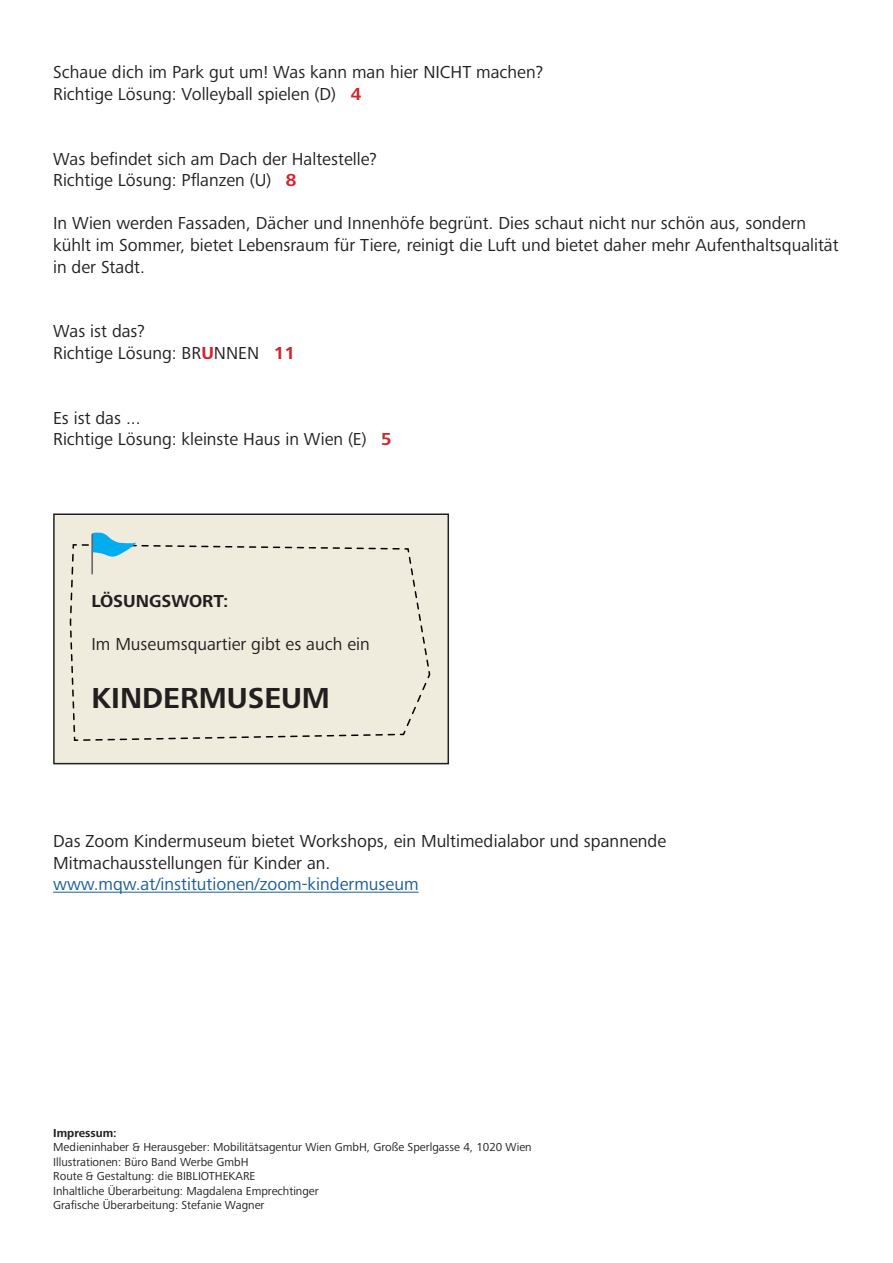
<style>
.page{position:relative;width:893px;height:1263px;background:#fff}
.page>*{position:absolute;margin:0;border:0;box-sizing:border-box;transform-origin:0 0}
.t1{font:700 30px "Frutiger Next Pro";color:#231f20}
.t2{font:18px/21.6px "Frutiger Next Pro";color:#231f20}
.t3{font:18px "Frutiger Next Pro";color:#175d9e}
.t4{font:700 18px "Frutiger Next Pro";color:#231f20}
.t5{font:12px/14.4px "Frutiger Next Pro";color:#231f20}
.t6{font:700 12px "Frutiger Next Pro";color:#231f20}
.s1{font-weight:700;color:#d1232a}
</style>
<div class="page">
<div style="left:54px;top:514px;width:394px;height:250px;background:#efebdd"></div>
<div style="left:53px;top:513px;width:396px;height:251px;border:2px solid #231f20"></div>
<svg style="left:69px;top:533px;width:361px;height:208px"></svg>
<hr style="left:91px;top:534px;width:2px;height:40px;background:#615e61">
<hr style="left:53px;top:892px;width:366px;height:1px;background:#175d9e">
<p class="t2" style="left:53px;top:61px;width:491px">Schaue dich im Park gut um! Was kann man hier NICHT machen?<br>Richtige Lösung: Volleyball spielen (D) <span class="s1">4</span></p>
<p class="t2" style="left:53px;top:148px;width:325px">Was befindet sich am Dach der Haltestelle?<br>Richtige Lösung: Pflanzen (U) <span class="s1">8</span></p>
<p class="t2" style="left:53px;top:213px;width:787px">In Wien werden Fassaden, Dächer und Innenhöfe begrünt. Dies schaut nicht nur schön aus, sondern kühlt im Sommer, bietet Lebensraum für Tiere, reinigt die Luft und bietet daher mehr Aufenthaltsqualität in der Stadt.</p>
<p class="t2" style="left:53px;top:321px;width:243px">Was ist das?<br>Richtige Lösung: BR<span class="s1">U</span>NNEN <span class="s1">11</span></p>
<p class="t2" style="left:53px;top:407px;width:340px">Es ist das ...<br>Richtige Lösung: kleinste Haus in Wien (E) <span class="s1">5</span></p>
<p class="t4" style="left:91px;top:591px;width:138px">LÖSUNGSWORT:</p>
<p class="t2" style="left:91px;top:634px;width:280px">Im Museumsquartier gibt es auch ein</p>
<h1 class="t1" style="left:91px;top:681px;width:240px">KINDERMUSEUM</h1>
<p class="t2" style="left:53px;top:830px;width:614px">Das Zoom Kindermuseum bietet Workshops, ein Multimedialabor und spannende<br>Mitmachausstellungen für Kinder an.</p>
<p class="t3" style="left:53px;top:874px;width:367px">www.mqw.at/institutionen/zoom-kindermuseum</p>
<p class="t6" style="left:53px;top:1126px;width:65px">Impressum:</p>
<p class="t5" style="left:53px;top:1140px;width:480px">Medieninhaber &amp; Herausgeber: Mobilitätsagentur Wien GmbH, Große Sperlgasse 4, 1020 Wien Illustrationen: Büro Band Werbe GmbH<br>Route &amp; Gestaltung: die BIBLIOTHEKARE<br>Inhaltliche Überarbeitung: Magdalena Emprechtinger<br>Grafische Überarbeitung: Stefanie Wagner</p>
</div>
